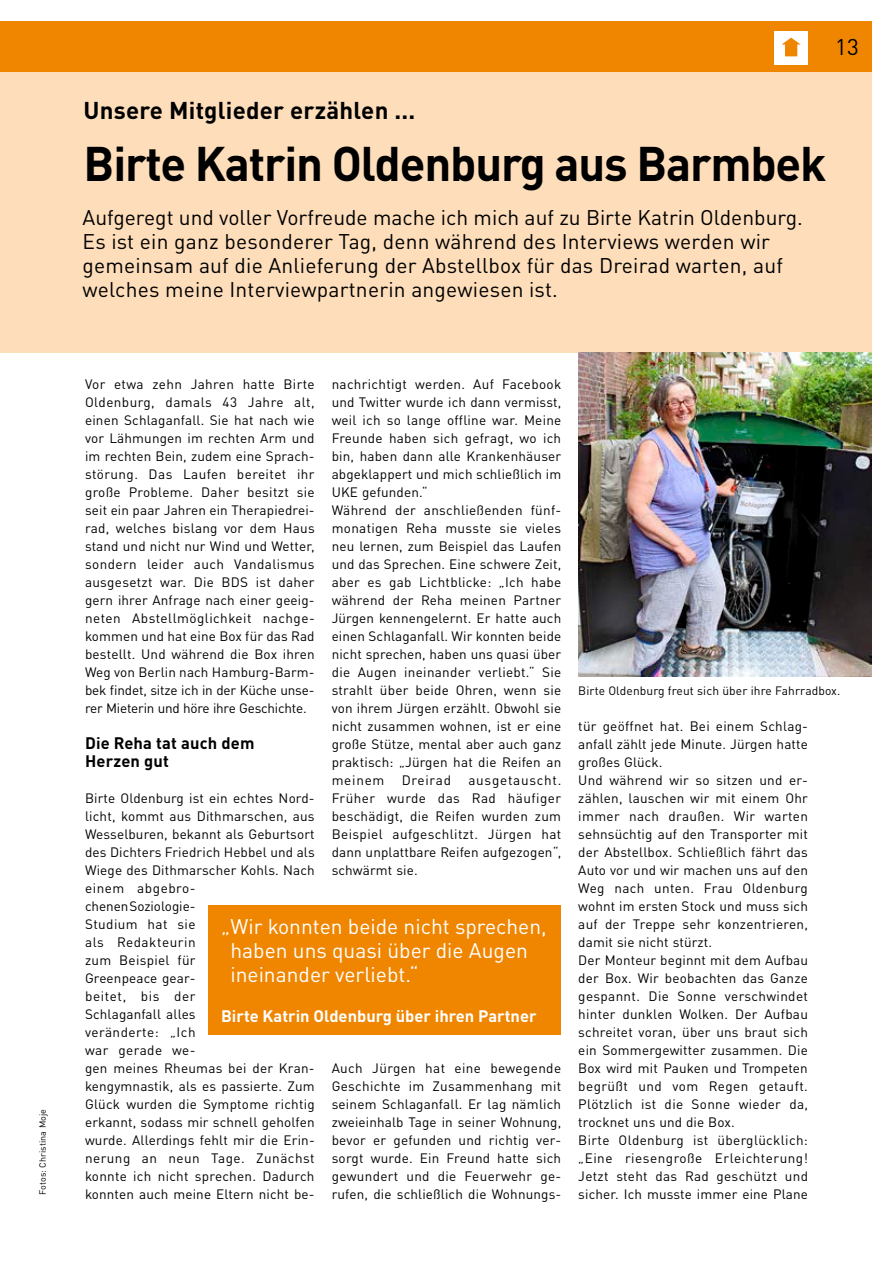
<style>
.page{position:relative;width:893px;height:1263px;background:#fff}
.page>*{position:absolute;margin:0;border:0;box-sizing:border-box;transform-origin:0 0}
.t1{font:700 48px "DINOT";letter-spacing:-.025em;color:#000}
.t2{font:700 24px "DINOT";letter-spacing:.01em;color:#000}
.t3{font:22.5px "DINOT";color:#000}
.t4{font:21px/24px "DINOT";letter-spacing:.01em;color:#000}
.t5{font:21px/24px "DINOT";color:#fff}
.t6{font:700 16.5px "DINOT";color:#fff}
.t7{font:700 16.5px/18px "DINOT";letter-spacing:.01em;color:#000}
.t8{font:13.5px/18px "DINOT";letter-spacing:.015em;color:#000}
.t9{font:13.5px "DINOT";letter-spacing:.055em;color:#000}
.t10{font:12px "DINOT";letter-spacing:.01em;color:#000}
.t11{font:9px "DINOT";letter-spacing:.01em;color:#000}
</style>
<div class="page">
<div style="left:0;top:22px;width:872px;height:51px;background:#f08600"></div>
<div style="left:774px;top:31px;width:34px;height:33px;background:#fff"></div>
<svg style="left:782px;top:38px;width:19px;height:18px"></svg>
<div style="left:0;top:73px;width:872px;height:280px;background:#fdddba"></div>
<img style="left:578px;top:353px;width:294px;height:324px">
<div style="left:208px;top:905px;width:353px;height:129px;background:#f08600"></div>
<p class="t11" style="left:37px;top:1195px;width:88px;rotate:-90deg">Fotos: Christina Moje</p>
<h3 class="t3" style="left:835px;top:33px;width:25px">13</h3>
<h2 class="t2" style="left:84px;top:94px;width:333px">Unsere Mitglieder erzählen ...</h2>
<h1 class="t1" style="left:84px;top:133px;width:744px">Birte Katrin Oldenburg aus Barmbek</h1>
<p class="t4" style="left:83px;top:205px;width:722px">Aufgeregt und voller Vorfreude mache ich mich auf zu Birte Katrin Oldenburg.<br>Es ist ein ganz besonderer Tag, denn während des Interviews werden wir gemeinsam auf die Anlieferung der Abstellbox für das Dreirad warten, auf welches meine Interviewpartnerin angewiesen ist.</p>
<p class="t8" style="left:332px;top:375px;width:231px">nachrichtigt werden. Auf Facebook und Twitter wurde ich dann vermisst, weil ich so lange offline war. Meine Freunde haben sich gefragt, wo ich bin, haben dann alle Krankenhäuser abgeklappert und mich schließlich im UKE gefunden.“<br>Während der anschließenden fünf&shy;monatigen Reha musste sie vieles neu lernen, zum Beispiel das Laufen und das Sprechen. Eine schwere Zeit, aber es gab Lichtblicke: „Ich habe während der Reha meinen Partner Jürgen kennengelernt. Er hatte auch einen Schlaganfall. Wir konnten beide nicht sprechen, haben uns quasi über die Augen ineinander verliebt.“ Sie strahlt über beide Ohren, wenn sie von ihrem Jürgen erzählt. Obwohl sie nicht zusammen wohnen, ist er eine große Stütze, mental aber auch ganz praktisch: „Jürgen hat die Reifen an meinem</p>
<p class="t8" style="left:85px;top:375px;width:231px;text-align:justify">Vor etwa zehn Jahren hatte Birte Oldenburg, damals 43 Jahre alt, einen Schlaganfall. Sie hat nach wie vor Lähmungen im rechten Arm und im rechten Bein, zudem eine Sprach&shy;störung. Das Laufen bereitet ihr große Probleme. Daher besitzt sie seit ein paar Jahren ein Therapiedrei&shy;rad, welches bislang vor dem Haus stand und nicht nur Wind und Wetter, sondern leider auch Vandalismus ausgesetzt war. Die BDS ist daher gern ihrer Anfrage nach einer geeig&shy;neten Abstellmöglichkeit nachge&shy;kommen und hat eine Box für das Rad bestellt. Und während die Box ihren Weg von Berlin nach Hamburg-Barm&shy;bek findet, sitze ich in der Küche unse&shy;rer Mieterin und höre ihre Geschichte.</p>
<p class="t7" style="left:85px;top:733px;width:171px">Die Reha tat auch dem<br>Herzen gut</p>
<p class="t8" style="left:85px;top:789px;width:231px">Birte Oldenburg ist ein echtes Nord&shy;licht, kommt aus Dithmarschen, aus<br>Wesselburen, bekannt als Geburtsort des Dichters Friedrich Hebbel und als<br>Wiege des Dithmarscher Kohls. Nach einem abgebro-<br>chenen Soziologie-<br>Studium hat sie<br>als Redakteurin<br>zum Beispiel für<br>Greenpeace gear-<br>beitet, bis der<br>Schlaganfall alles<br>veränderte: „Ich<br>war gerade we-<br>gen meines Rheumas bei der Kran&shy;kengymnastik, als es passierte. Zum<br>Glück wurden die Symptome richtig erkannt, sodass mir schnell geholfen wurde. Allerdings fehlt mir die Erin&shy;nerung an neun Tage. Zunächst konnte ich nicht sprechen. Dadurch konnten auch meine Eltern nicht be-</p>
<p class="t9" style="left:402px;top:771px;width:51px">Dreirad</p>
<p class="t8" style="left:332px;top:770px;width:231px;text-align:justify;text-indent:137px">ausgetauscht.<br>Früher wurde das Rad häufiger beschädigt, die Reifen wurden zum Beispiel aufgeschlitzt. Jürgen hat dann unplattbare Reifen aufgezogen“, schwärmt sie.</p>
<h3 class="t5" style="left:230px;top:913px;width:318px;text-indent:-9px">„Wir konnten beide nicht sprechen, haben uns quasi über die Augen ineinander verliebt.“</h3>
<p class="t6" style="left:221px;top:1005px;width:317px">Birte Katrin Oldenburg über ihren Partner</p>
<p class="t8" style="left:332px;top:1058px;width:231px">Auch Jürgen hat eine bewegende Geschichte im Zusammenhang mit seinem Schlaganfall. Er lag nämlich zweieinhalb Tage in seiner Wohnung, bevor er gefunden und richtig ver&shy;sorgt wurde. Ein Freund hatte sich gewundert und die Feuerwehr ge&shy;rufen, die schließlich die Wohnungs-</p>
<p class="t10" style="left:578px;top:683px;width:264px">Birte Oldenburg freut sich über ihre Fahrradbox.</p>
<p class="t8" style="left:578px;top:716px;width:231px">tür geöffnet hat. Bei einem Schlag&shy;anfall zählt jede Minute. Jürgen hatte großes Glück.<br>Und während wir so sitzen und er&shy;zählen, lauschen wir mit einem Ohr immer nach draußen. Wir warten sehnsüchtig auf den Transporter mit der Abstellbox. Schließlich fährt das<br>Auto vor und wir machen uns auf den<br>Weg nach unten. Frau Oldenburg wohnt im ersten Stock und muss sich auf der Treppe sehr konzentrieren, damit sie nicht stürzt.<br>Der Monteur beginnt mit dem Aufbau der Box. Wir beobachten das Ganze gespannt. Die Sonne verschwindet hinter dunklen Wolken. Der Aufbau schreitet voran, über uns braut sich ein Sommergewitter zusammen. Die<br>Box wird mit Pauken und Trompeten begrüßt und vom Regen getauft.<br>Plötzlich ist die Sonne wieder da, trocknet uns und die Box.<br>Birte Oldenburg ist überglücklich: „Eine riesengroße Erleichterung!<br>Jetzt steht das Rad geschützt und sicher. Ich musste immer eine Plane</p>
</div>
